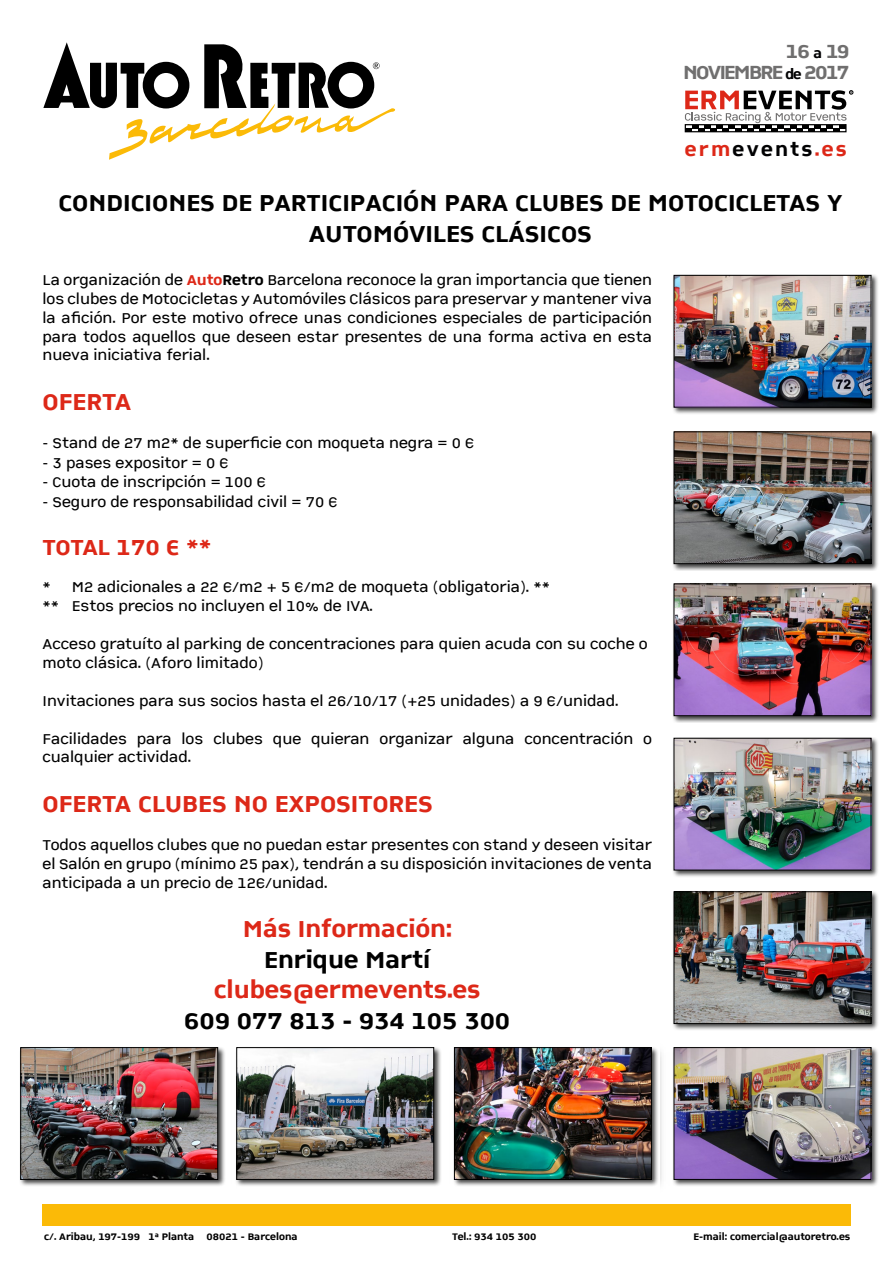
<style>
.page{position:relative;width:893px;height:1263px;background:#fff}
.page>*{position:absolute;margin:0;border:0;box-sizing:border-box;transform-origin:0 0}
.t1{font:25.5px/31.5px "CP Company TT Bold";color:#000;text-align:center}
.t2{font:25.5px "CP Company TT Bold";color:#dd2818}
.t3{font:24px "CP Company TT Bold";letter-spacing:-.01em;color:#dd2818}
.t4{font:21px/21px "CP Company TT Bold";letter-spacing:-.08em;color:#706f6f;text-align:right}
.t5{font:21px "CP Company TT Bold";letter-spacing:.11em;color:#dd2818}
.t6{font:15.75px/18.9px "CP Company TT Regular";color:#000}
.t7{font:10.5px "CP Company TT Bold";color:#000}
.s1{font-size:15px;color:#010102}
.s2{color:#010102}
.s3{font-family:"CP Company TT Bold";color:#dd2818}
.s4{font-family:"CP Company TT Bold"}
</style>
<div class="page">
<img style="left:661px;top:1055px;width:1px;height:126px">
<div style="left:672px;top:274px;width:207px;height:141px;background:#000;opacity:.75"></div>
<img style="left:676px;top:277px;width:193px;height:128px">
<div style="left:674px;top:275px;width:197px;height:132px;border:1px solid #000"></div>
<div style="left:672px;top:430px;width:207px;height:141px;background:#000;opacity:.75"></div>
<img style="left:676px;top:434px;width:193px;height:128px">
<div style="left:674px;top:432px;width:197px;height:132px;border:1px solid #000"></div>
<div style="left:672px;top:582px;width:207px;height:141px;background:#000;opacity:.75"></div>
<img style="left:676px;top:586px;width:193px;height:128px">
<div style="left:674px;top:584px;width:197px;height:132px;border:1px solid #000"></div>
<div style="left:672px;top:737px;width:207px;height:141px;background:#000;opacity:.75"></div>
<img style="left:676px;top:740px;width:193px;height:128px">
<div style="left:674px;top:738px;width:197px;height:132px;border:1px solid #000"></div>
<div style="left:672px;top:890px;width:207px;height:141px;background:#000;opacity:.75"></div>
<img style="left:676px;top:893px;width:193px;height:129px">
<div style="left:674px;top:891px;width:197px;height:133px;border:1px solid #000"></div>
<div style="left:672px;top:1046px;width:207px;height:141px;background:#000;opacity:.75"></div>
<img style="left:676px;top:1049px;width:193px;height:128px">
<div style="left:674px;top:1047px;width:197px;height:132px;border:1px solid #000"></div>
<div style="left:453px;top:1046px;width:206px;height:141px;background:#000;opacity:.75"></div>
<img style="left:456px;top:1049px;width:194px;height:128px">
<div style="left:454px;top:1047px;width:198px;height:132px;border:1px solid #000"></div>
<div style="left:235px;top:1046px;width:207px;height:141px;background:#000;opacity:.75"></div>
<img style="left:239px;top:1049px;width:193px;height:128px">
<div style="left:237px;top:1047px;width:197px;height:132px;border:1px solid #000"></div>
<div style="left:19px;top:1046px;width:207px;height:141px;background:#000;opacity:.75"></div>
<img style="left:23px;top:1049px;width:193px;height:128px">
<div style="left:21px;top:1047px;width:197px;height:132px;border:1px solid #000"></div>
<div style="left:43px;top:1204px;width:808px;height:22px;background:#fbba07"></div>
<svg style="left:685px;top:90px;width:168px;height:42px"></svg>
<svg style="left:43px;top:42px;width:352px;height:118px"></svg>
<h3 class="t4" style="left:683px;top:42px;width:168px">16 <span class="s1">a</span> 19<br>NOVIEMBRE <span class="s1">de</span> 2017</h3>
<h3 class="t5" style="left:685px;top:136px;width:163px">erm<span class="s2">events</span>.es</h3>
<h1 class="t1" style="left:58px;top:188px;width:786px">CONDICIONES DE PARTICIPACIÓN PARA CLUBES DE MOTOCICLETAS Y<br>AUTOMÓVILES CLÁSICOS</h1>
<p class="t6" style="left:43px;top:271px;width:611px;text-align:justify">La organización de <span class="s3">Auto</span><span class="s4">Retro</span> Barcelona reconoce la gran importancia que tienen los clubes de Motocicletas y Automóviles Clásicos para preservar y mantener viva la afición. Por este motivo ofrece unas condiciones especiales de participación para todos aquellos que deseen estar presentes de una forma activa en esta nueva iniciativa ferial.</p>
<h1 class="t2" style="left:43px;top:386px;width:90px">OFERTA</h1>
<p class="t6" style="left:43px;top:435px;width:433px">- Stand de 27 m2* de superficie con moqueta negra = 0 €</p>
<p class="t6" style="left:43px;top:454px;width:188px">- 3 pases expositor = 0 €</p>
<p class="t6" style="left:43px;top:474px;width:225px">- Cuota de inscripción = 100 €</p>
<p class="t6" style="left:43px;top:493px;width:297px">- Seguro de responsabilidad civil = 70 €</p>
<h2 class="t3" style="left:43px;top:532px;width:170px">TOTAL 170 € **</h2>
<p class="t6" style="left:43px;top:579px;width:509px">* M2 adicionales a 22 €/m2 + 5 €/m2 de moqueta (obligatoria). ** ** Estos precios no incluyen el 10% de IVA.</p>
<p class="t6" style="left:43px;top:635px;width:607px">Acceso gratuíto al parking de concentraciones para quien acuda con su coche o moto clásica. (Aforo limitado)</p>
<p class="t6" style="left:43px;top:692px;width:577px">Invitaciones para sus socios hasta el 26/10/17 (+25 unidades) a 9 €/unidad.</p>
<p class="t6" style="left:43px;top:730px;width:611px">Facilidades para los clubes que quieran organizar alguna concentración o cualquier actividad.</p>
<h1 class="t2" style="left:43px;top:788px;width:392px">OFERTA CLUBES NO EXPOSITORES</h1>
<p class="t6" style="left:43px;top:836px;width:611px;text-align:justify">Todos aquellos clubes que no puedan estar presentes con stand y deseen visitar el Salón en grupo (mínimo 25 pax), tendrán a su disposición invitaciones de venta anticipada a un precio de 12€/unidad.</p>
<h1 class="t2" style="left:243px;top:913px;width:211px">Más Información:</h1>
<h1 class="t1" style="left:264px;top:944px;width:168px">Enrique Martí</h1>
<h1 class="t2" style="left:214px;top:974px;width:268px">clubes@ermevents.es</h1>
<h1 class="t1" style="left:184px;top:1005px;width:328px">609 077 813 - 934 105 300</h1>
<p class="t7" style="left:44px;top:1230px;width:255px">c/. Aribau, 197-199 1ª Planta 08021 - Barcelona</p>
<p class="t7" style="left:452px;top:1230px;width:86px">Tel.: 934 105 300</p>
<p class="t7" style="left:693px;top:1230px;width:158px">E-mail: comercial@autoretro.es</p>
</div>
